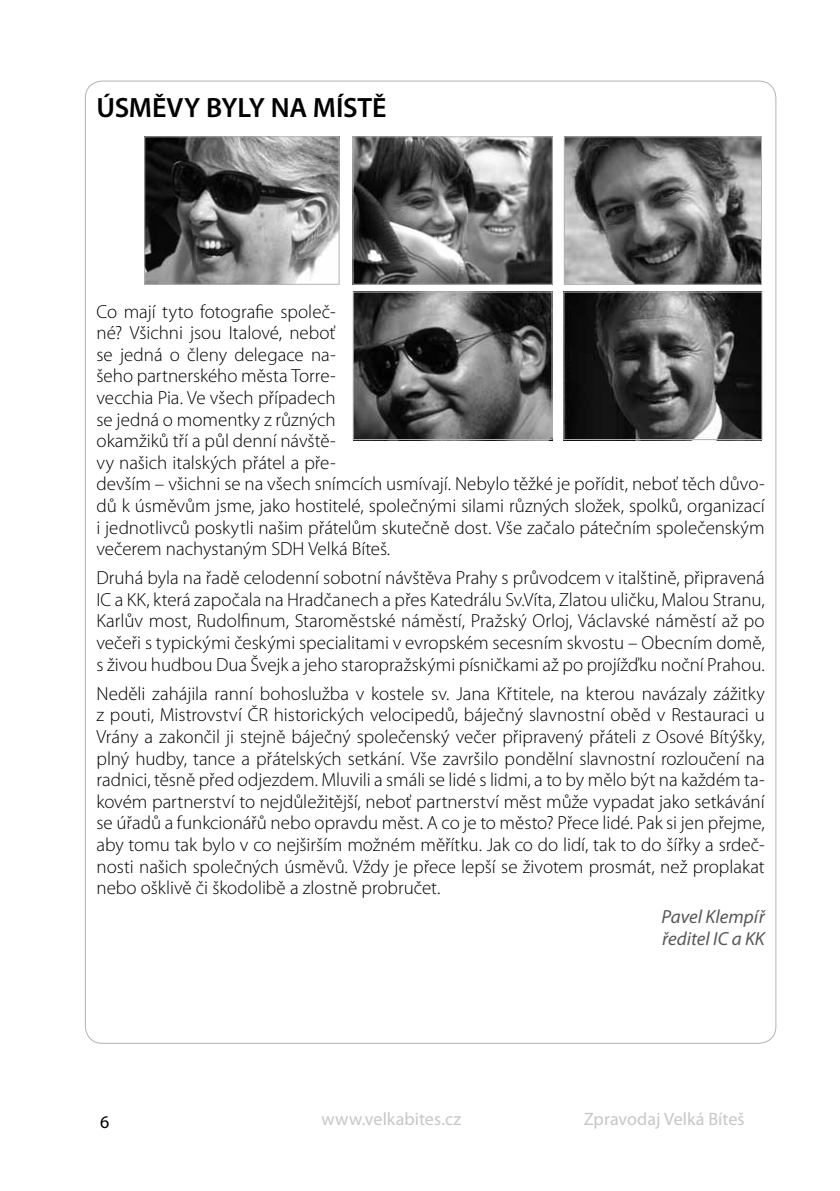
<style>
.page{position:relative;width:840px;height:1191px;background:#fff}
.page>*{position:absolute;margin:0;border:0;box-sizing:border-box;transform-origin:0 0}
.t1{font:600 28px "Myriad Pro";letter-spacing:-.005em;color:#000}
.t2{font:300 19px/21.6px "Myriad Pro";color:#000;text-align:justify}
.t3{font:italic 19px/21.6px "Myriad Pro";color:#58585a}
.t4{font:18px "Myriad Pro";letter-spacing:.005em;color:#c6c7c8}
.t5{font:18px "Myriad Pro";color:#000}
</style>
<div class="page">
<img style="left:354px;top:293px;width:196px;height:145px">
<div style="left:352px;top:291px;width:200px;height:149px;border:1px solid #b1b3b4"></div>
<img style="left:565px;top:293px;width:195px;height:145px">
<div style="left:563px;top:291px;width:199px;height:149px;border:1px solid #b1b3b4"></div>
<img style="left:565px;top:138px;width:194px;height:145px">
<div style="left:563px;top:136px;width:198px;height:149px;border:1px solid #b1b3b4"></div>
<img style="left:354px;top:138px;width:196px;height:145px">
<div style="left:352px;top:136px;width:200px;height:149px;border:1px solid #b1b3b4"></div>
<img style="left:146px;top:138px;width:191px;height:145px">
<div style="left:144px;top:136px;width:195px;height:149px;border:1px solid #b1b3b4"></div>
<h1 class="t1" style="left:96px;top:90px;width:291px">ÚSMĚVY BYLY NA MÍSTĚ</h1>
<p class="t2" style="left:96px;top:301px;width:669px;text-align:left">Co mají tyto fotografie společ-<br>né? Všichni jsou Italové, neboť<br>se jedná o členy delegace na-<br>šeho partnerského města Torre-<br>vecchia Pia. Ve všech případech<br>se jedná o momentky z různých<br>okamžiků tří a půl denní návště-<br>vy našich italských přátel a pře-<br>devším – všichni se na všech snímcích usmívají. Nebylo těžké je pořídit, neboť těch důvo&shy;dů k úsměvům jsme, jako hostitelé, společnými silami různých složek, spolků, organizací i jednotlivců poskytli našim přátelům skutečně dost. Vše začalo pátečním společenským večerem nachystaným SDH Velká Bíteš.</p>
<p class="t2" style="left:96px;top:567px;width:669px">Druhá byla na řadě celodenní sobotní návštěva Prahy s průvodcem v italštině, připravená IC a KK, která započala na H radčanech a přes Katedrálu Sv.Víta, Zlatou uličku, Malou Stranu, Karlův most, Rudolfinum, Staroměstské náměstí, Pražský Orloj, Václavské náměstí až po večeři s typickými českými specialitami v evropském secesním skvostu – Obecním domě, s živou hudbou Dua Švejk a jeho staropražskými písničkami až po projížďku noční Prahou.</p>
<p class="t2" style="left:96px;top:683px;width:669px">Neděli zahájila ranní bohoslužba v kostele sv. Jana Křtitele, na kterou navázaly zážitky z pouti, Mistrovství ČR historických velocipedů, báječný slavnostní oběd v Restauraci u Vrány a zakončil ji stejně báječný společenský večer připravený přáteli z Osové Bítýšky, plný hudby, tance a přátelských setkání. Vše završilo pondělní slavnostní rozloučení na radnici, těsně před odjezdem. Mluvili a smáli se lidé s lidmi, a to by mělo být na každém ta&shy;kovém partnerství to nejdůležitější, neboť partnerství měst může vypadat jako setkávání se úřadů a funkcionářů nebo opravdu měst. A co je to město? Přece lidé. Pak si jen přejme, aby tomu tak bylo v co nejširším možném měřítku. Jak co do lidí, tak to do šířky a srdeč&shy;nosti našich společných úsměvů. Vždy je přece lepší se životem prosmát, než proplakat nebo ošklivě či škodolibě a zlostně probručet.</p>
<p class="t3" style="left:661px;top:905px;width:105px">Pavel Klempíř ředitel IC a KK</p>
<p class="t5" style="left:100px;top:1110px;width:11px">6</p>
<p class="t4" style="left:321px;top:1107px;width:141px">www.velkabites.cz</p>
<p class="t4" style="left:583px;top:1107px;width:162px">Zpravodaj Velká Bíteš</p>
</div>
